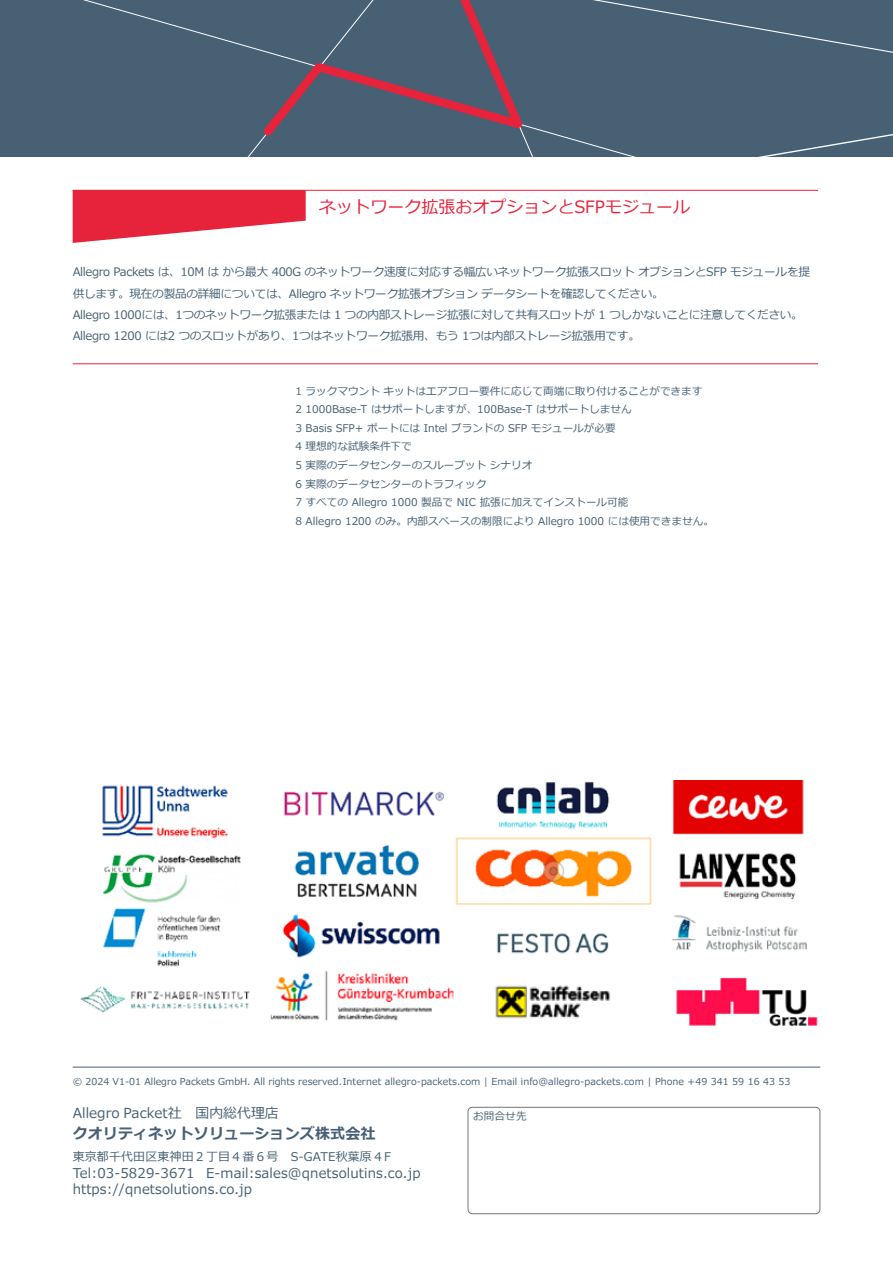
<style>
.page{position:relative;width:893px;height:1263px;background:#fff}
.page>*{position:absolute;margin:0;border:0;box-sizing:border-box;transform-origin:0 0}
.t1{font:16.95px "Meiryo";color:#e7233b}
.t2{font:700 15px "Meiryo";letter-spacing:.01em;color:#476074}
.t3{font:13.8px "Meiryo";letter-spacing:.005em;color:#476074}
.t4{font:13.5px/16.2px "Meiryo";letter-spacing:.01em;color:#476074}
.t5{font:12px "Meiryo";letter-spacing:.01em;color:#476074}
.t6{font:11.7px/21.3px "Meiryo";letter-spacing:-.025em;color:#476074}
.t7{font:10.65px/18.6px "Meiryo";color:#476074}
.t8{font:9.6px "Meiryo";letter-spacing:.01em;color:#476074}
</style>
<div class="page">
<div style="left:468px;top:1107px;width:352px;height:107px;border:1px solid #767676;border-radius:4px"></div>
<svg style="left:73px;top:191px;width:233px;height:52px"></svg>
<hr style="left:73px;top:190px;width:745px;height:1px;background:#e7233b">
<div style="left:0;top:0;width:231px;height:157px;background:#476074"></div>
<div style="left:231px;top:0;width:662px;height:157px;background:#476074"></div>
<hr style="left:73px;top:364px;width:745px;height:1px;background:#e7233b">
<hr style="left:73px;top:1067px;width:747px;height:1px;background:#476074">
<img style="left:80px;top:780px;width:738px;height:247px">
<h1 class="t1" style="left:319px;top:195px;width:372px">ネットワーク拡張おオプションとSFPモジュール</h1>
<p class="t6" style="left:73px;top:262px;width:739px">Allegro Packets は、10M は から最大 400G のネットワーク速度に対応する幅広いネットワーク拡張スロット オプションとSFP モジュールを提供します。現在の製品の詳細については、Allegro ネットワーク拡張オプション データシートを確認してください。<br>Allegro 1000には、1つのネットワーク拡張または 1 つの内部ストレージ拡張に対して共有スロットが 1 つしかないことに注意してください。Allegro 1200 には2 つのスロットがあり、1つはネットワーク拡張用、もう 1つは内部ストレージ拡張用です。</p>
<p class="t7" style="left:295px;top:382px;width:420px">1 ラックマウント キットはエアフロー要件に応じて両端に取り付けることができます<br>2 1000Base-T はサポートしますが、100Base-T はサポートしません<br>3 Basis SFP+ ポートには Intel ブランドの SFP モジュールが必要<br>4 理想的な試験条件下で<br>5 実際のデータセンターのスループット シナリオ<br>6 実際のデータセンターのトラフィック<br>7 すべての Allegro 1000 製品で NIC 拡張に加えてインストール可能<br>8 Allegro 1200 のみ。内部スペースの制限により Allegro 1000 には使用できません。</p>
<p class="t8" style="left:73px;top:1075px;width:719px">© 2024 V1-01 Allegro Packets GmbH. All rights reserved.Internet allegro-packets.com | Email info@allegro-packets.com | Phone +49 341 59 16 43 53</p>
<p class="t3" style="left:73px;top:1103px;width:208px">Allegro Packet社　国内総代理店</p>
<h2 class="t2" style="left:73px;top:1123px;width:304px">クオリティネットソリューションズ株式会社</h2>
<p class="t5" style="left:73px;top:1149px;width:320px">東京都千代田区東神田２丁目４番６号　S-GATE秋葉原４F</p>
<p class="t4" style="left:73px;top:1165px;width:349px">Tel:03-5829-3671 E-mail:sales@qnetsolutins.co.jp https://qnetsolutions.co.jp</p>
<p class="t7" style="left:473px;top:1107px;width:55px">お問合せ先</p>
</div>
